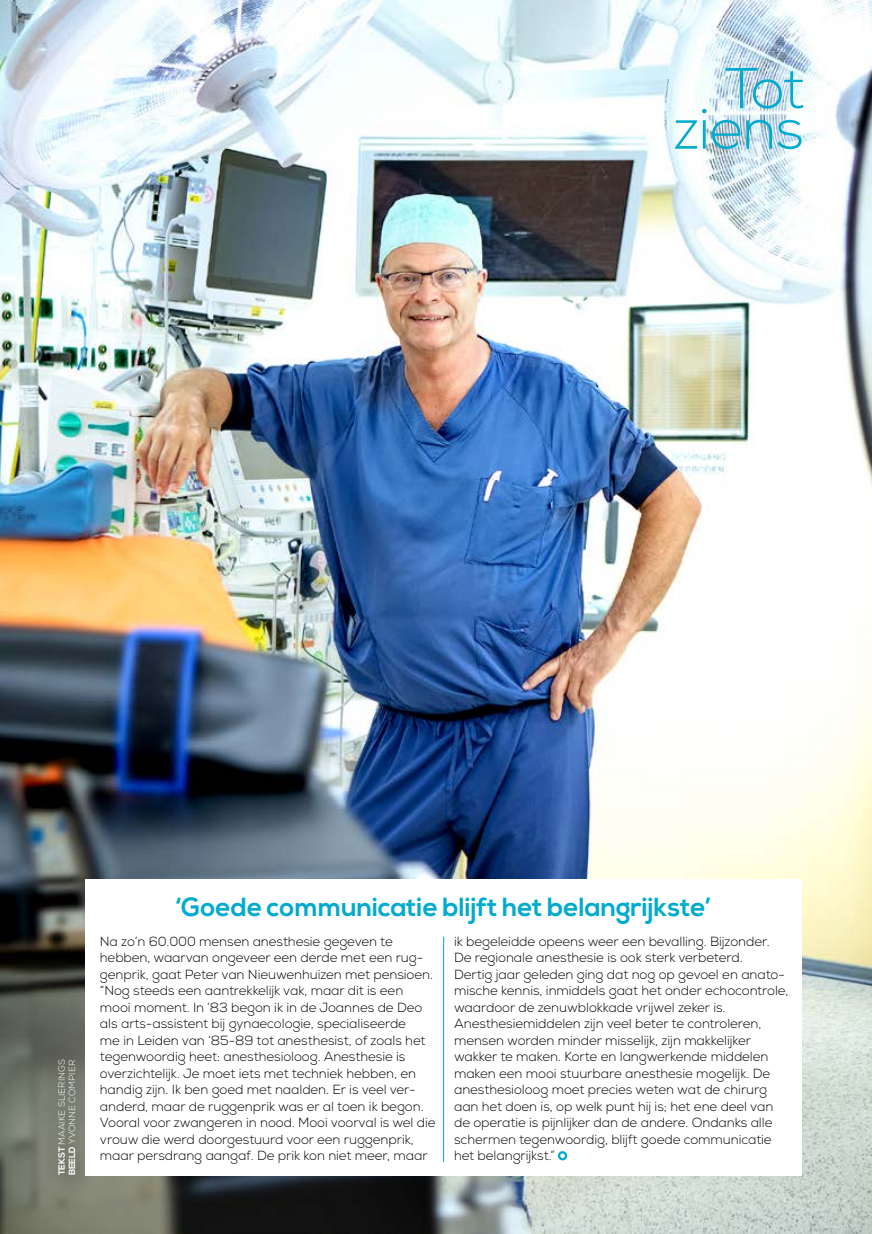
<style>
.page{position:relative;width:872px;height:1234px;background:#fff}
.page>*{position:absolute;margin:0;border:0;box-sizing:border-box;transform-origin:0 0}
.t1{font:300 57.3px/40.5px "Nexa";letter-spacing:-.02em;color:#00abce;text-align:right}
.t2{font:700 26.1px "Nexa";color:#00abce}
.t3{font:300 13.2px/16.5px "Nexa";letter-spacing:-.005em;color:#000}
.t4{font:300 9px/10.5px "Nexa";letter-spacing:.015em;color:#fff}
.s1{font-weight:700}
</style>
<div class="page">
<img style="left:0;top:0;width:872px;height:1233px">
<div style="left:41px;top:1044px;width:56px;height:152px;background:#000;opacity:.45"></div>
<div style="left:85px;top:878px;width:716px;height:297px;background:#fff"></div>
<svg style="left:558px;top:1151px;width:9px;height:8px"></svg>
<hr style="left:443px;top:936px;width:1px;height:225px;background:#00abce">
<h1 class="t1" style="left:673px;top:70px;width:132px">Tot ziens</h1>
<p class="t4" style="left:57px;top:1175px;width:117px;rotate:-90deg"><span class="s1">TEKST</span> MAAIKE SLIERINGS<br><span class="s1">BEELD</span> YVONNE COMPIER</p>
<h2 class="t2" style="left:176px;top:891px;width:537px">‘Goede communicatie blijft het belangrijkste’</h2>
<p class="t3" style="left:100px;top:933px;width:337px">Na zo’n 60.000 mensen anesthesie gegeven te hebben, waarvan ongeveer een derde met een rug&shy;genprik, gaat Peter van Nieuwenhuizen met pensioen. “Nog steeds een aantrekkelijk vak, maar dit is een mooi moment. In ’83 begon ik in de Joannes de Deo als arts-assistent bij gynaecologie, specialiseerde<br>me in Leiden van ‘85-89 tot anesthesist, of zoals het tegenwoordig heet: anesthesioloog. Anesthesie is overzichtelijk. Je moet iets met techniek hebben, en handig zijn. Ik ben goed met naalden. Er is veel ver&shy;anderd, maar de ruggenprik was er al toen ik begon.<br>Vooral voor zwangeren in nood. Mooi voorval is wel die vrouw die werd doorgestuurd voor een ruggenprik, maar persdrang aangaf. De prik kon niet meer, maar</p>
<p class="t3" style="left:454px;top:933px;width:336px">ik begeleidde opeens weer een bevalling. Bijzonder.<br>De regionale anesthesie is ook sterk verbeterd.<br>Dertig jaar geleden ging dat nog op gevoel en anato&shy;mische kennis, inmiddels gaat het onder echocontrole, waardoor de zenuwblokkade vrijwel zeker is.<br>Anesthesiemiddelen zijn veel beter te controleren, mensen worden minder misselijk, zijn makkelijker wakker te maken. Korte en langwerkende middelen maken een mooi stuurbare anesthesie mogelijk. De anesthesioloog moet precies weten wat de chirurg aan het doen is, op welk punt hij is; het ene deel van de operatie is pijnlijker dan de andere. Ondanks alle schermen tegenwoordig, blijft goede communicatie het belangrijkst.”</p>
</div>
